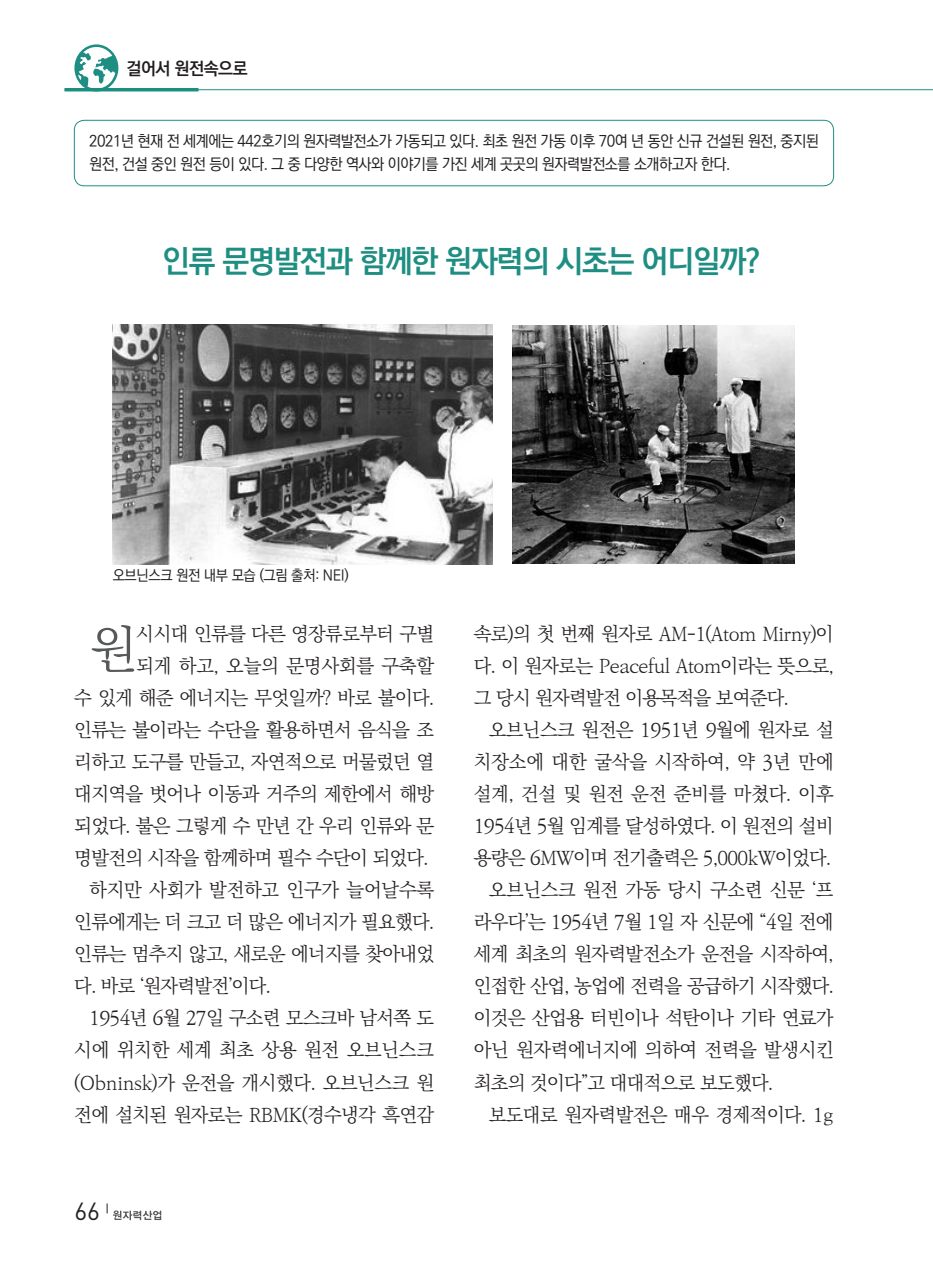
<style>
.page{position:relative;width:933px;height:1275px;background:#fff}
.page>*{position:absolute;margin:0;border:0;box-sizing:border-box;transform-origin:0 0}
.본문{font:51.27px "Ko Pub World Batang PL";color:#57585a}
.본문_격자푼거{font:31.5px "Ko Pub World Dotum PB";letter-spacing:-.035em;color:#1e8e83}
.t1{font:24.5px "DIN";color:#231f20}
.본문-2{font:19.25px/32px "Ko Pub World Batang PL";letter-spacing:-.035em;color:#231f20;text-align:justify}
.t2{font:17.5px "Ko Pub World Dotum PB";letter-spacing:-.025em;color:#231f20}
.t3{font:15.75px/22.8px "Ko Pub World Dotum PM";letter-spacing:-.03em;color:#231f20;scale:.95 1}
.t4{font:14.88px "Ko Pub World Dotum PM";letter-spacing:-.025em;color:#231f20;scale:.95 1}
</style>
<div class="page">
<svg style="left:107px;top:1203px;width:54px;height:17px"></svg>
<hr style="left:64px;top:88px;width:134px;height:3px;background:#1e8e83">
<hr style="left:64px;top:89px;width:869px;height:1px;background:#1e8e83">
<svg style="left:74px;top:44px;width:44px;height:44px"></svg>
<div style="left:74px;top:120px;width:759px;height:66px;border:1px solid #1e8e83;border-radius:10px"></div>
<img style="left:113px;top:325px;width:380px;height:239px">
<img style="left:513px;top:325px;width:281px;height:239px">
<p class="t2" style="left:126px;top:55px;width:123px">걸어서 원전속으로</p>
<p class="t3" style="left:89px;top:131px;width:769px">2021년 현재 전 세계에는 442호기의 원자력발전소가 가동되고 있다. 최초 원전 가동 이후 70여 년 동안 신규 건설된 원전, 중지된 원전, 건설 중인 원전 등이 있다. 그 중 다양한 역사와 이야기를 가진 세계 곳곳의 원자력발전소를 소개하고자 한다.</p>
<p class="본문_격자푼거" style="left:163px;top:238px;width:598px">인류 문명발전과 함께한 원자력의 시초는 어디일까?</p>
<p class="t4" style="left:113px;top:565px;width:250px">오브닌스크 원전 내부 모습 (그림 출처: NEI)</p>
<p class="본문" style="left:89px;top:612px;width:49px">원</p>
<p class="본문-2" style="left:74px;top:618px;width:361px;text-align:right">시시대 인류를 다른 영장류로부터 구별<br>되게 하고, 오늘의 문명사회를 구축할<br>수 있게 해준 에너지는 무엇일까? 바로 불이다. 인류는 불이라는 수단을 활용하면서 음식을 조 리하고 도구를 만들고, 자연적으로 머물렀던 열 대지역을 벗어나 이동과 거주의 제한에서 해방 되었다. 불은 그렇게 수 만년 간 우리 인류와 문 명발전의 시작을 함께하며 필수 수단이 되었다.</p>
<p class="본문-2" style="left:74px;top:875px;width:361px;text-indent:15px">하지만 사회가 발전하고 인구가 늘어날수록 인류에게는 더 크고 더 많은 에너지가 필요했다. 인류는 멈추지 않고, 새로운 에너지를 찾아내었 다. 바로 ‘원자력발전’이다.</p>
<p class="본문-2" style="left:74px;top:1003px;width:361px;text-indent:15px">1954년 6월 27일 구소련 모스크바 남서쪽 도 시에 위치한 세계 최초 상용 원전 오브닌스크 (Obninsk)가 운전을 개시했다. 오브닌스크 원 전에 설치된 원자로는 RBMK(경수냉각 흑연감</p>
<p class="t1" style="left:74px;top:1196px;width:27px">66</p>
<p class="본문-2" style="left:474px;top:618px;width:361px">속로)의 첫 번째 원자로 AM-1(Atom Mirny)이 다. 이 원자로는 Peaceful Atom이라는 뜻으로, 그 당시 원자력발전 이용목적을 보여준다.</p>
<p class="본문-2" style="left:474px;top:715px;width:361px;text-indent:15px">오브닌스크 원전은 1951년 9월에 원자로 설 치장소에 대한 굴삭을 시작하여, 약 3년 만에 설계, 건설 및 원전 운전 준비를 마쳤다. 이후 1954년 5월 임계를 달성하였다. 이 원전의 설비 용량은 6MW이며 전기출력은 5,000kW이었다.</p>
<p class="본문-2" style="left:474px;top:875px;width:361px;text-indent:15px">오브닌스크 원전 가동 당시 구소련 신문 ‘프 라우다’는 1954년 7월 1일 자 신문에 “4일 전에 세계 최초의 원자력발전소가 운전을 시작하여, 인접한 산업, 농업에 전력을 공급하기 시작했다. 이것은 산업용 터빈이나 석탄이나 기타 연료가 아닌 원자력에너지에 의하여 전력을 발생시킨 최초의 것이다”고 대대적으로 보도했다.</p>
<p class="본문-2" style="left:489px;top:1099px;width:346px">보도대로 원자력발전은 매우 경제적이다. 1g</p>
</div>
